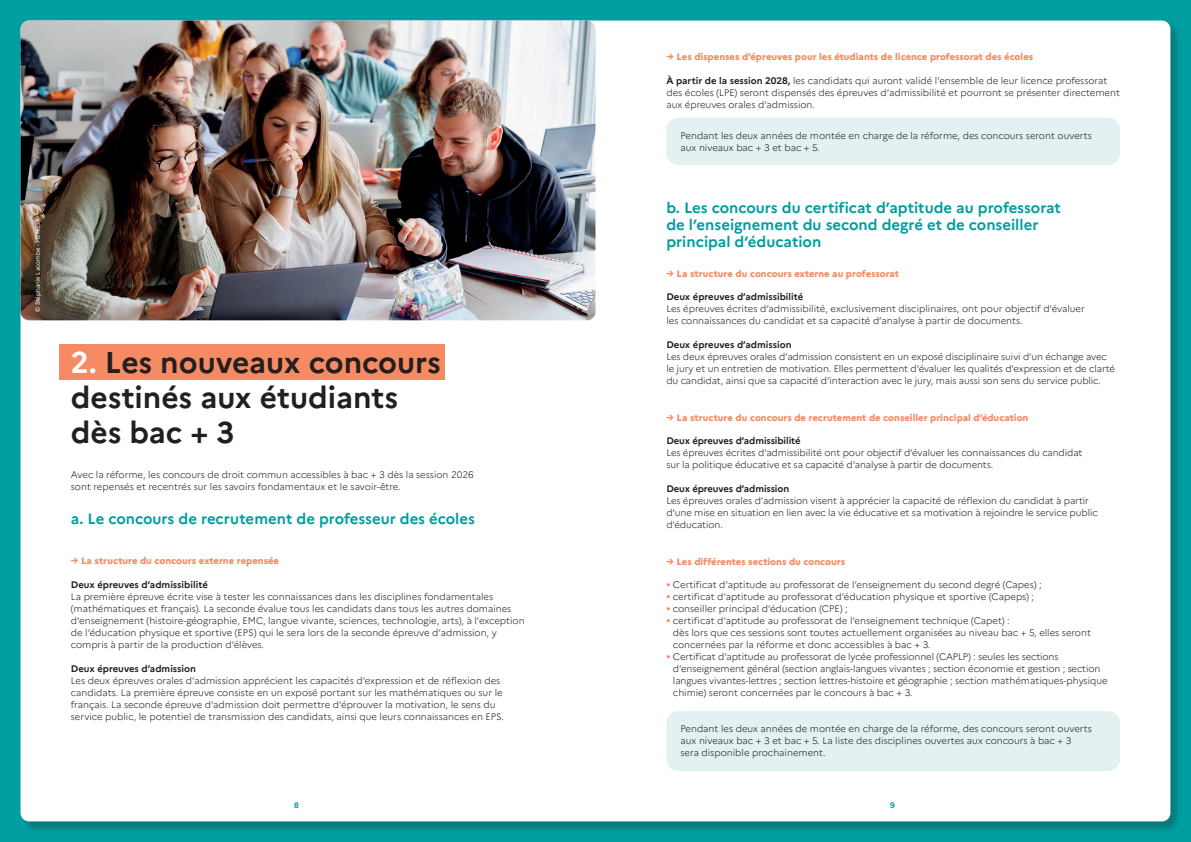
<style>
.page{position:relative;width:1191px;height:842px;background:#009ea1}
.page>*{position:absolute;margin:0;border:0;box-sizing:border-box;transform-origin:0 0}
.t1{font:700 30px/35px "Marianne";color:#231f20}
.t2{font:700 15px/17px "Marianne";color:#009ea1}
.t3{font:300 9.5px/12px "Marianne";color:#231f20}
.t4{font:800 9.5px "Marianne";color:#f68b63}
.t5{font:700 9.5px "Marianne";letter-spacing:-.005em;color:#231f20}
.t6{font:700 8px "Marianne";color:#009ea1}
.t7{font:6px "Marianne";color:#fff}
.s1{font-weight:700}
.s2{color:#fff}
.s3{font-weight:700;color:#f68b63}
</style>
<div class="page">
<div style="left:20px;top:20px;width:1162px;height:813px;background:#231f20;opacity:.3"></div>
<div style="left:21px;top:21px;width:1149px;height:800px;background:#fff;border-radius:9px"></div>
<img style="left:21px;top:21px;width:574px;height:299px">
<div style="left:60px;top:344px;width:385px;height:36px;background:#f68b63"></div>
<div style="left:666px;top:711px;width:454px;height:60px;background:#e3f1f2;border-radius:12px"></div>
<div style="left:666px;top:118px;width:454px;height:47px;background:#e3f1f2;border-radius:12px"></div>
<p class="t7" style="left:34px;top:312px;width:95px;rotate:-90deg">© Stéphanie Lacombe - MENESR</p>
<p class="t4" style="left:666px;top:51px;width:368px">→ Les dispenses d’épreuves pour les étudiants de licence professorat des écoles</p>
<p class="t3" style="left:666px;top:75px;width:455px"><span class="s1">À partir de la session 2028,</span> les candidats qui auront validé l’ensemble de leur licence professorat des écoles (LPE) seront dispensés des épreuves d’admissibilité et pourront se présenter directement aux épreuves orales d’admission.</p>
<h1 class="t1" style="left:71px;top:345px;width:371px"><span class="s2">2.</span> Les nouveaux concours destinés aux étudiants dès bac + 3</h1>
<p class="t3" style="left:71px;top:468px;width:404px">Avec la réforme, les concours de droit commun accessibles à bac + 3 dès la session 2026 sont repensés et recentrés sur les savoirs fondamentaux et le savoir-être.</p>
<h2 class="t2" style="left:71px;top:510px;width:405px">a. Le concours de recrutement de professeur des écoles</h2>
<p class="t4" style="left:71px;top:555px;width:210px">→ La structure du concours externe repensée</p>
<p class="t5" style="left:71px;top:579px;width:138px">Deux épreuves d’admissibilité</p>
<p class="t3" style="left:71px;top:591px;width:455px">La première épreuve écrite vise à tester les connaissances dans les disciplines fondamentales (mathématiques et français). La seconde évalue tous les candidats dans tous les autres domaines d’enseignement (histoire-géographie, EMC, langue vivante, sciences, technologie, arts), à l’exception de l’éducation physique et sportive (EPS) qui le sera lors de la seconde épreuve d’admission, y compris à partir de la production d’élèves.</p>
<p class="t5" style="left:71px;top:663px;width:127px">Deux épreuves d’admission</p>
<p class="t3" style="left:71px;top:675px;width:434px">Les deux épreuves orales d’admission apprécient les capacités d’expression et de réflexion des candidats. La première épreuve consiste en un exposé portant sur les mathématiques ou sur le français. La seconde épreuve d’admission doit permettre d’éprouver la motivation, le sens du service public, le potentiel de transmission des candidats, ainsi que leurs connaissances en EPS.</p>
<p class="t3" style="left:680px;top:130px;width:413px">Pendant les deux années de montée en charge de la réforme, des concours seront ouverts aux niveaux bac + 3 et bac + 5.</p>
<h2 class="t2" style="left:666px;top:199px;width:396px">b. Les concours du certificat d’aptitude au professorat de l’enseignement du second degré et de conseiller principal d’éducation</h2>
<p class="t4" style="left:666px;top:268px;width:234px">→ La structure du concours externe au professorat</p>
<p class="t5" style="left:666px;top:291px;width:138px">Deux épreuves d’admissibilité</p>
<p class="t3" style="left:666px;top:303px;width:420px">Les épreuves écrites d’admissibilité, exclusivement disciplinaires, ont pour objectif d’évaluer les connaissances du candidat et sa capacité d’analyse à partir de documents.</p>
<p class="t5" style="left:666px;top:339px;width:127px">Deux épreuves d’admission</p>
<p class="t3" style="left:666px;top:351px;width:450px">Les deux épreuves orales d’admission consistent en un exposé disciplinaire suivi d’un échange avec le jury et un entretien de motivation. Elles permettent d’évaluer les qualités d’expression et de clarté du candidat, ainsi que sa capacité d’interaction avec le jury, mais aussi son sens du service public.</p>
<p class="t4" style="left:666px;top:412px;width:363px">→ La structure du concours de recrutement de conseiller principal d’éducation</p>
<p class="t5" style="left:666px;top:435px;width:136px">Deux épreuves d’admissibilité</p>
<p class="t3" style="left:666px;top:447px;width:418px">Les épreuves écrites d’admissibilité ont pour objectif d’évaluer les connaissances du candidat sur la politique éducative et sa capacité d’analyse à partir de documents.</p>
<p class="t5" style="left:666px;top:483px;width:124px">Deux épreuves d’admission</p>
<p class="t3" style="left:666px;top:495px;width:433px">Les épreuves orales d’admission visent à apprécier la capacité de réflexion du candidat à partir d’une mise en situation en lien avec la vie éducative et sa motivation à rejoindre le service public d’éducation.</p>
<p class="t4" style="left:666px;top:556px;width:180px">→ Les différentes sections du concours</p>
<p class="t3" style="left:666px;top:579px;width:377px"><span class="s3">•</span> Certificat d’aptitude au professorat de l’enseignement du second degré (Capes) ;</p>
<p class="t3" style="left:666px;top:591px;width:369px"><span class="s3">•</span> certificat d’aptitude au professorat d’éducation physique et sportive (Capeps) ;</p>
<p class="t3" style="left:666px;top:603px;width:183px"><span class="s3">•</span> conseiller principal d’éducation (CPE) ;</p>
<p class="t3" style="left:673px;top:615px;width:419px;text-indent:-7px"><span class="s3">•</span> certificat d’aptitude au professorat de l’enseignement technique (Capet) :<br>dès lors que ces sessions sont toutes actuellement organisées au niveau bac + 5, elles seront concernées par la réforme et donc accessibles à bac + 3.</p>
<p class="t3" style="left:673px;top:651px;width:436px;text-indent:-7px"><span class="s3">•</span> Certificat d’aptitude au professorat de lycée professionnel (CAPLP) : seules les sections d’enseignement général (section anglais-langues vivantes ; section économie et gestion ; section langues vivantes-lettres ; section lettres-histoire et géographie ; section mathématiques-physique chimie) seront concernées par le concours à bac + 3.</p>
<p class="t3" style="left:680px;top:723px;width:413px">Pendant les deux années de montée en charge de la réforme, des concours seront ouverts aux niveaux bac + 3 et bac + 5. La liste des disciplines ouvertes aux concours à bac + 3 sera disponible prochainement.</p>
<p class="t6" style="left:294px;top:800px;width:6px">8</p>
<p class="t6" style="left:890px;top:800px;width:6px">9</p>
</div>
